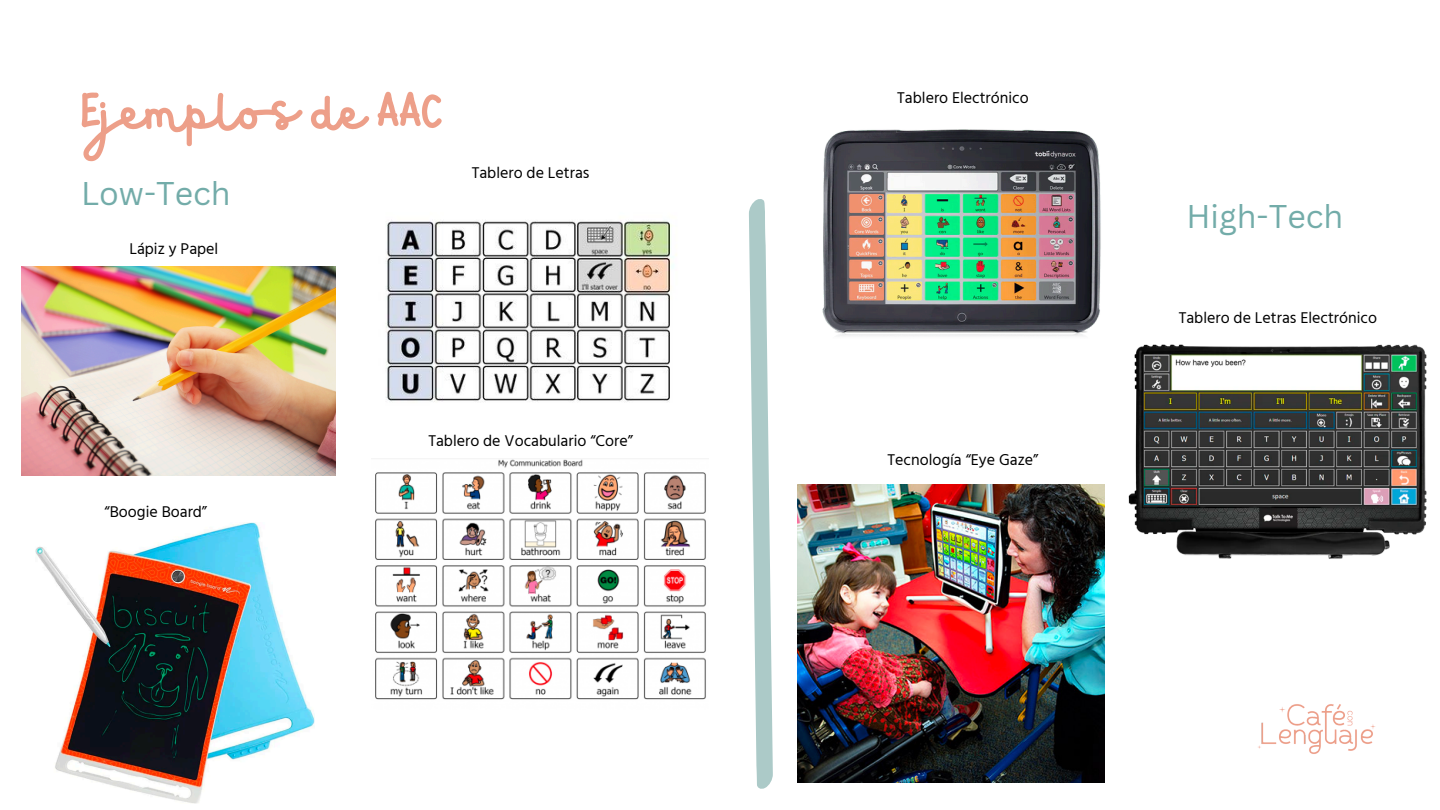
<style>
.page{position:relative;width:1440px;height:810px;background:#fff}
.page>*{position:absolute;margin:0;border:0;box-sizing:border-box;transform-origin:0 0}
.t1{font:65px "Hibernate";color:#ed9f89}
.t2{font:32px "Canva Sans";color:#73aca9}
.t3{font:16px "Hind";color:#000}
</style>
<div class="page">
<svg style="left:749px;top:199px;width:24px;height:590px"></svg>
<img style="left:386px;top:221px;width:291px;height:181px">
<img style="left:22px;top:266px;width:313px;height:209px">
<img style="left:375px;top:459px;width:331px;height:241px">
<img style="left:35px;top:522px;width:280px;height:281px">
<img style="left:1258px;top:704px;width:117px;height:50px">
<img style="left:822px;top:129px;width:279px;height:207px">
<img style="left:1128px;top:344px;width:299px;height:215px">
<img style="left:797px;top:485px;width:308px;height:298px">
<p class="t1" style="left:81px;top:78px;width:363px">Ejemplos de AAC</p>
<p class="t2" style="left:81px;top:170px;width:151px">Low-Tech</p>
<p class="t3" style="left:129px;top:239px;width:90px">Lápiz y Papel</p>
<p class="t3" style="left:472px;top:163px;width:119px">Tablero de Letras</p>
<p class="t3" style="left:105px;top:502px;width:104px">“Boogie Board”</p>
<p class="t3" style="left:428px;top:432px;width:206px">Tablero de Vocabulario “Core”</p>
<p class="t3" style="left:897px;top:88px;width:133px">Tablero Electrónico</p>
<p class="t3" style="left:888px;top:450px;width:152px">Tecnología “Eye Gaze”</p>
<p class="t2" style="left:1186px;top:194px;width:158px">High-Tech</p>
<p class="t3" style="left:1179px;top:309px;width:200px">Tablero de Letras Electrónico</p>
</div>
